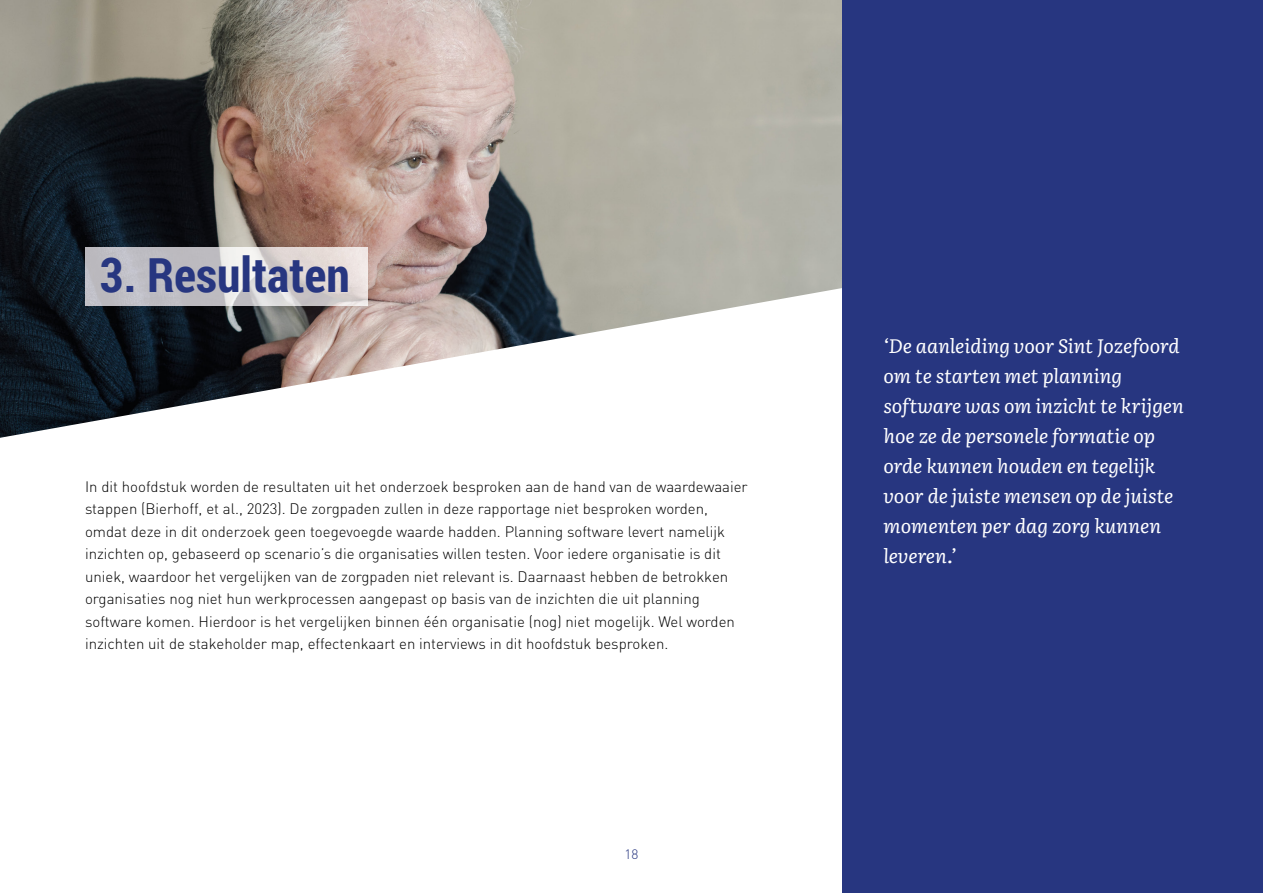
<style>
.page{position:relative;width:1263px;height:893px;background:#fff}
.page>*{position:absolute;margin:0;border:0;box-sizing:border-box;transform-origin:0 0}
.t1{font:700 48px "Roboto Condensed";color:#273680}
.t2{font:italic 19.5px/30px "Literata";color:#fff}
.t3{font:300 15px/22.5px "DIN Pro";color:#000}
.t4{font:300 13.5px "DIN Pro";color:#273680}
</style>
<div class="page">
<div style="left:842px;top:0;width:421px;height:893px;background:#273680"></div>
<img style="left:0;top:0;width:842px;height:438px">
<img style="left:85px;top:248px;width:283px;height:57px">
<h1 class="t1" style="left:100px;top:241px;width:251px">3. Resultaten</h1>
<p class="t3" style="left:85px;top:475px;width:664px">In dit hoofdstuk worden de resultaten uit het onderzoek besproken aan de hand van de waardewaaier stappen (Bierhoff, et al., 2023). De zorgpaden zullen in deze rapportage niet besproken worden, omdat deze in dit onderzoek geen toegevoegde waarde hadden. Planning software levert namelijk inzichten op, gebaseerd op scenario’s die organisaties willen testen. Voor iedere organisatie is dit uniek, waardoor het vergelijken van de zorgpaden niet relevant is. Daarnaast hebben de betrokken organisaties nog niet hun werkprocessen aangepast op basis van de inzichten die uit planning software komen. Hierdoor is het vergelijken binnen één organisatie (nog) niet mogelijk. Wel worden inzichten uit de stakeholder map, effectenkaart en interviews in dit hoofdstuk besproken.</p>
<p class="t4" style="left:624px;top:845px;width:15px">18</p>
<h2 class="t2" style="left:883px;top:329px;width:302px">‘De aanleiding voor Sint Jozefoord om te starten met planning software was om inzicht te krijgen hoe ze de personele formatie op orde kunnen houden en tegelijk voor de juiste mensen op de juiste momenten per dag zorg kunnen leveren.’</h2>
</div>
